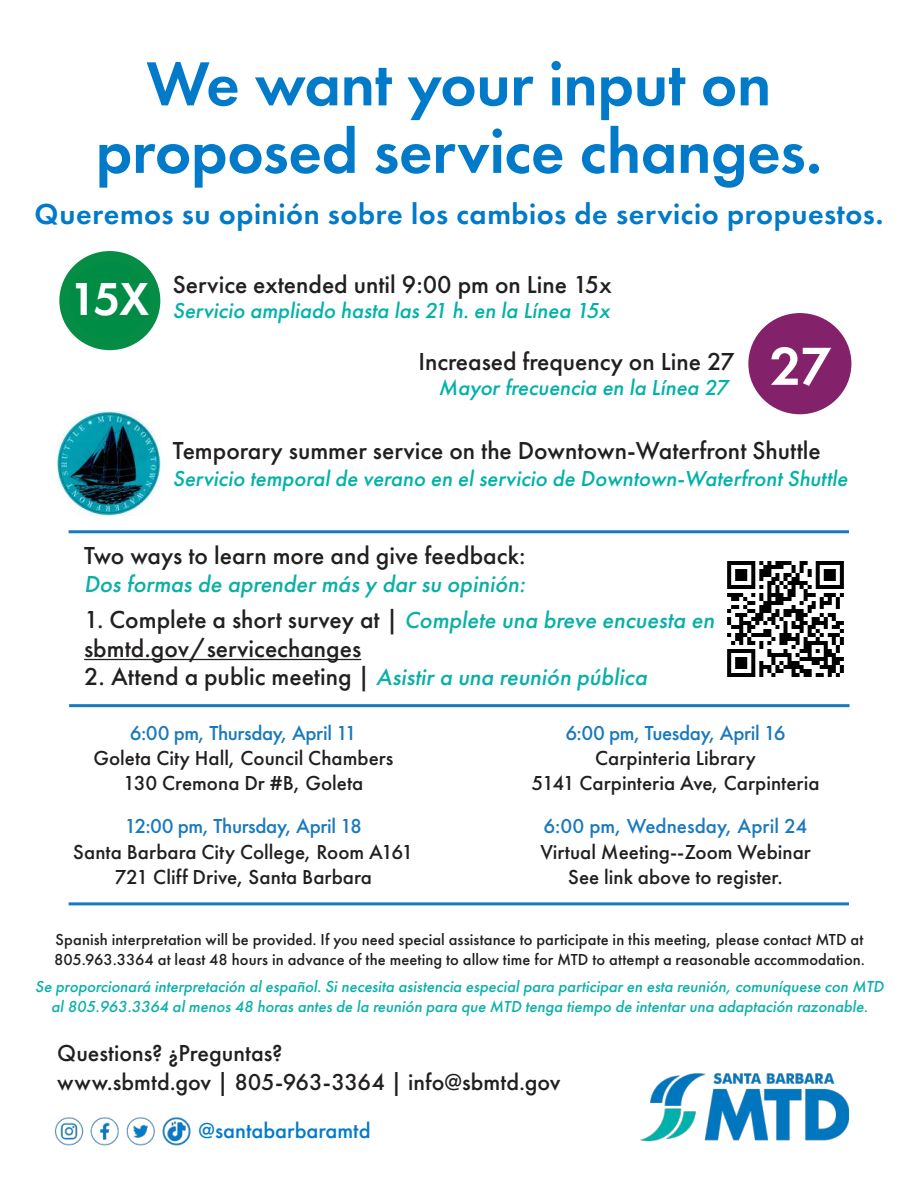
<style>
.page{position:relative;width:918px;height:1188px;background:#fff}
.page>*{position:absolute;margin:0;border:0;box-sizing:border-box;transform-origin:0 0}
.t1{font:600 64.5px/67.5px "Futura PT";letter-spacing:-.005em;color:#007ac9;text-align:center}
.t2{font:600 55.5px "Futura PT";color:#fff}
.t3{font:600 48px "Futura PT";color:#fff}
.t4{font:600 30px "Futura PT";letter-spacing:.02em;color:#007ac9}
.t5{font:500 25.5px "Futura PT";color:#221f1f}
.t6{font:500 24px "Futura PT";color:#09b0a7}
.t7{font:500 24px/28.5px "Futura PT";color:#221f1f}
.t8{font:500 22.5px "Futura PT";color:#00b2a9}
.t9{font:500 22.5px "Futura PT";color:#007ac9}
.t10{font:500 21px/25.2px "Futura PT";color:#221f1f;text-align:center}
.t11{font:500 21px "Futura PT";letter-spacing:-.015em;color:#1979be}
.t12{font:500 16.5px/19.8px "Futura PT";color:#0bb1a8;text-align:center}
.t13{font:500 16.5px/19.8px "Futura PT";letter-spacing:.005em;color:#221f1f}
.s1{font-size:25.5px;color:#221f1f}
</style>
<div class="page">
<img style="left:727px;top:561px;width:117px;height:116px">
<hr style="left:84px;top:659px;width:277px;height:1px;background:#221f1f">
<img style="left:640px;top:1074px;width:209px;height:66px">
<img style="left:57px;top:412px;width:103px;height:103px">
<hr style="left:69px;top:530px;width:780px;height:3px;background:#1979be">
<hr style="left:69px;top:902px;width:780px;height:3px;background:#1979be">
<hr style="left:69px;top:704px;width:781px;height:3px;background:#1979be">
<img style="left:55px;top:1117px;width:136px;height:29px">
<div style="left:65px;top:256px;width:90px;height:89px;background:#008c44;border-radius:50%"></div>
<div style="left:59px;top:251px;width:101px;height:99px;border:11px solid #068d45;border-radius:50%"></div>
<div style="left:754px;top:318px;width:92px;height:91px;background:#83226b;border-radius:50%"></div>
<div style="left:748px;top:313px;width:103px;height:101px;border:11px solid #83226b;border-radius:50%"></div>
<h1 class="t1" style="left:96px;top:56px;width:728px">We want your input on proposed service changes.</h1>
<h3 class="t4" style="left:35px;top:202px;width:850px">Queremos su opinión sobre los cambios de servicio propuestos.</h3>
<h3 class="t3" style="left:70px;top:280px;width:81px">15X</h3>
<h3 class="t5" style="left:173px;top:273px;width:441px">Service extended until 9:00 pm on Line 15x</h3>
<h3 class="t8" style="left:173px;top:301px;width:442px">Servicio ampliado hasta las 21 h. en la Línea 15x</h3>
<h3 class="t5" style="left:418px;top:350px;width:318px">Increased frequency on Line 27</h3>
<h3 class="t8" style="left:439px;top:378px;width:295px">Mayor frecuencia en la Línea 27</h3>
<h2 class="t2" style="left:770px;top:344px;width:63px">27</h2>
<h3 class="t5" style="left:173px;top:440px;width:650px">Temporary summer service on the Downtown-Waterfront Shuttle</h3>
<h3 class="t8" style="left:173px;top:469px;width:680px">Servicio temporal de verano en el servicio de Downtown-Waterfront Shuttle</h3>
<h3 class="t5" style="left:84px;top:544px;width:443px">Two ways to learn more and give feedback:</h3>
<h3 class="t6" style="left:84px;top:574px;width:446px">Dos formas de aprender más y dar su opinión:</h3>
<h3 class="t6" style="left:84px;top:610px;width:635px"><span class="s1">1. Complete a short survey at |</span> Complete una breve encuesta en</h3>
<h3 class="t5" style="left:84px;top:637px;width:279px">sbmtd.gov/servicechanges</h3>
<h3 class="t6" style="left:84px;top:667px;width:568px"><span class="s1">2. Attend a public meeting |</span> Asistir a una reunión pública</h3>
<p class="t11" style="left:130px;top:724px;width:228px">6:00 pm, Thursday, April 11</p>
<p class="t10" style="left:93px;top:747px;width:302px">Goleta City Hall, Council Chambers<br>130 Cremona Dr #B, Goleta</p>
<p class="t11" style="left:125px;top:817px;width:239px">12:00 pm, Thursday, April 18</p>
<p class="t10" style="left:73px;top:841px;width:342px">Santa Barbara City College, Room A161<br>721 Cliff Drive, Santa Barbara</p>
<p class="t11" style="left:565px;top:724px;width:222px">6:00 pm, Tuesday, April 16</p>
<p class="t10" style="left:532px;top:747px;width:290px">Carpinteria Library<br>5141 Carpinteria Ave, Carpinteria</p>
<p class="t11" style="left:544px;top:817px;width:265px">6:00 pm, Wednesday, April 24</p>
<p class="t10" style="left:540px;top:841px;width:272px">Virtual Meeting--Zoom Webinar<br>See link above to register.</p>
<p class="t13" style="left:54px;top:931px;width:813px">Spanish interpretation will be provided. If you need special assistance to participate in this meeting, please contact MTD at<br>805.963.3364 at least 48 hours in advance of the meeting to allow time for MTD to attempt a reasonable accommodation.</p>
<p class="t12" style="left:35px;top:978px;width:853px">Se proporcionará interpretación al español. Si necesita asistencia especial para participar en esta reunión, comuníquese con MTD al 805.963.3364 al menos 48 horas antes de la reunión para que MTD tenga tiempo de intentar una adaptación razonable.</p>
<h3 class="t7" style="left:57px;top:1041px;width:505px">Questions? ¿Preguntas?<br>www.sbmtd.gov | 805-963-3364 | info@sbmtd.gov</h3>
<h3 class="t9" style="left:199px;top:1121px;width:174px">@santabarbaramtd</h3>
</div>
